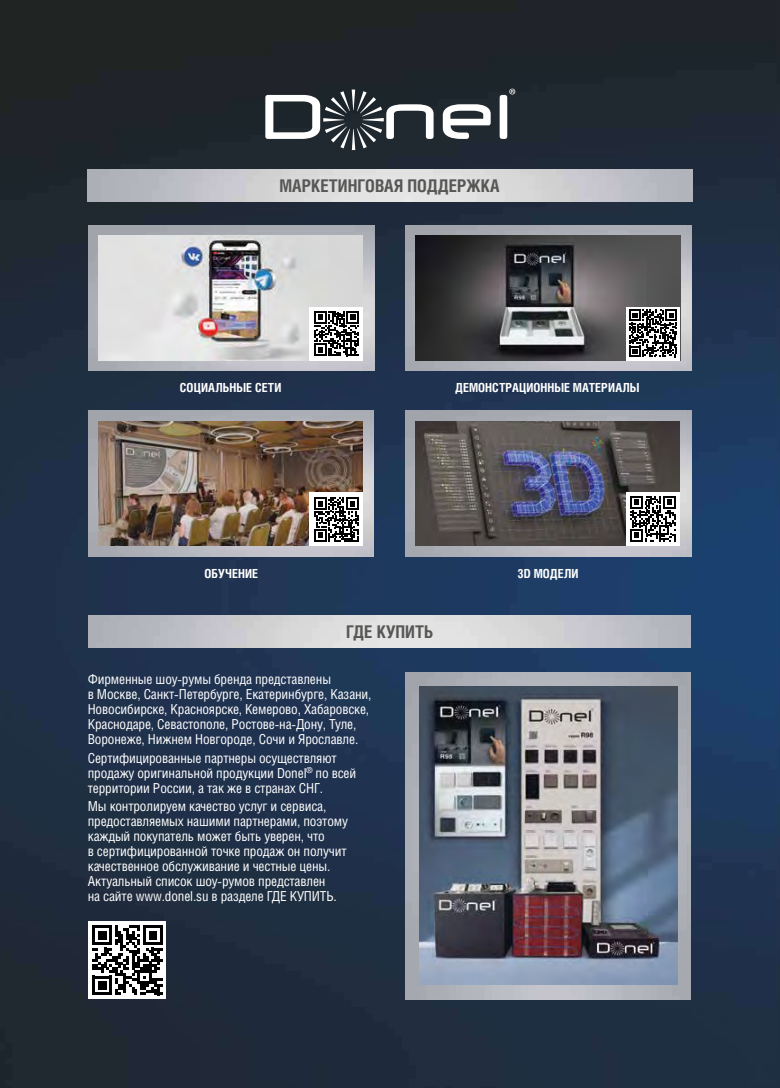
<style>
.page{position:relative;width:780px;height:1088px;background:#fff}
.page>*{position:absolute;margin:0;border:0;box-sizing:border-box;transform-origin:0 0}
.t1{font:700 17.5px "Helios Cond C";color:#575756}
.t2{font:13.75px/15px "Helios Cond C";letter-spacing:-.01em;color:#fff}
.t3{font:700 12.5px "Helios Cond C";letter-spacing:.005em;color:#fff}
</style>
<div class="page">
<img style="left:0;top:0;width:780px;height:1088px">
<img style="left:88px;top:170px;width:604px;height:31px">
<img style="left:89px;top:225px;width:285px;height:146px">
<img style="left:88px;top:411px;width:285px;height:145px">
<img style="left:405px;top:411px;width:286px;height:145px">
<img style="left:405px;top:225px;width:286px;height:146px">
<img style="left:99px;top:236px;width:264px;height:124px">
<img style="left:98px;top:421px;width:264px;height:125px">
<img style="left:415px;top:421px;width:265px;height:125px">
<img style="left:415px;top:236px;width:265px;height:124px">
<div style="left:310px;top:307px;width:53px;height:53px;background:#fff"></div>
<svg style="left:314px;top:311px;width:45px;height:45px"></svg>
<div style="left:626px;top:307px;width:54px;height:53px;background:#fff"></div>
<svg style="left:629px;top:309px;width:48px;height:48px"></svg>
<div style="left:310px;top:493px;width:53px;height:53px;background:#fff"></div>
<svg style="left:314px;top:497px;width:44px;height:45px"></svg>
<div style="left:88px;top:921px;width:78px;height:78px;background:#fff"></div>
<svg style="left:92px;top:925px;width:71px;height:70px"></svg>
<img style="left:88px;top:616px;width:603px;height:31px">
<img style="left:405px;top:673px;width:286px;height:326px">
<img style="left:420px;top:687px;width:257px;height:297px">
<svg style="left:443px;top:104px;width:47px;height:35px"></svg>
<div style="left:499px;top:95px;width:8px;height:44px;background:#fff;border-radius:3px"></div>
<svg style="left:265px;top:90px;width:168px;height:60px"></svg>
<svg style="left:509px;top:89px;width:6px;height:5px"></svg>
<div style="left:626px;top:493px;width:53px;height:53px;background:#fff"></div>
<svg style="left:630px;top:496px;width:46px;height:46px"></svg>
<p class="t1" style="left:279px;top:175px;width:222px">МАРКЕТИНГОВАЯ ПОДДЕРЖКА</p>
<p class="t3" style="left:180px;top:380px;width:103px">СОЦИАЛЬНЫЕ СЕТИ</p>
<p class="t3" style="left:455px;top:380px;width:186px">ДЕМОНСТРАЦИОННЫЕ МАТЕРИАЛЫ</p>
<p class="t3" style="left:205px;top:566px;width:55px">ОБУЧЕНИЕ</p>
<p class="t1" style="left:346px;top:621px;width:89px">ГДЕ КУПИТЬ</p>
<p class="t2" style="left:88px;top:671px;width:285px">Фирменные шоу-румы бренда представлены<br>в Москве, Санкт-Петербурге, Екатеринбурге, Казани, Новосибирске, Красноярске, Кемерово, Хабаровске, Краснодаре, Севастополе, Ростове-на-Дону, Туле, Воронеже, Нижнем Новгороде, Сочи и Ярославле.</p>
<p class="t2" style="left:88px;top:750px;width:270px">Сертифицированные партнеры осуществляют продажу оригинальной продукции Donel<sup>®</sup> по всей территории России, а так же в странах СНГ.</p>
<p class="t2" style="left:88px;top:799px;width:262px">Мы контролируем качество услуг и сервиса, предоставляемых нашими партнерами, поэтому каждый покупатель может быть уверен, что<br>в сертифицированной точке продаж он получит качественное обслуживание и честные цены.<br>Актуальный список шоу-румов представлен<br>на сайте www.donel.su в разделе ГДЕ КУПИТЬ.</p>
<p class="t3" style="left:517px;top:566px;width:62px">3D МОДЕЛИ</p>
</div>
